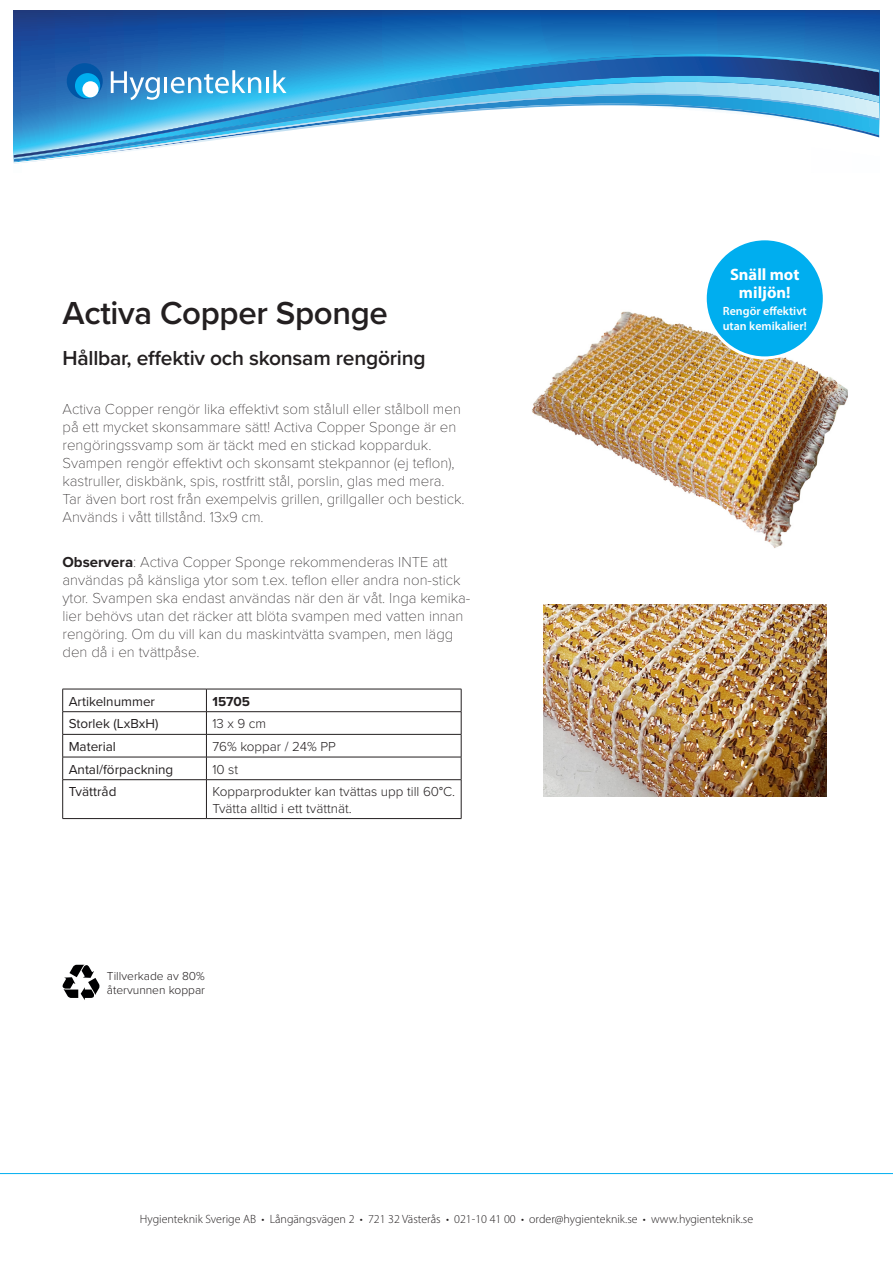
<style>
.page{position:relative;width:893px;height:1263px;background:#fff}
.page>*{position:absolute;margin:0;border:0;box-sizing:border-box;transform-origin:0 0}
.t1{font:600 33px "Proxima Nova";letter-spacing:-.01em;color:#231f20}
.t2{font:600 21px "Proxima Nova";letter-spacing:-.01em;color:#231f20}
.t3{font:700 16.5px/18px "Myriad Pro";color:#fff;text-align:center}
.t4{font:100 15px/18px "Proxima Nova T";color:#231f20}
.t5{font:300 13.5px/16.2px "Proxima Nova";color:#231f20}
.t6{font:13.5px "Proxima Nova";color:#231f20}
.t7{font:700 13.5px "Proxima Nova";color:#231f20}
.t8{font:300 12px "Myriad Pro";color:#231f20}
.t9{font:300 12px/14.4px "Proxima Nova";color:#231f20}
.t10{font:600 12px "Myriad Pro";color:#fff}
.s1{font-family:"Proxima Nova";font-weight:700}
.s2{font-weight:400}
</style>
<div class="page">
<svg style="left:14px;top:11px;width:865px;height:25px;background:#1255a3"></svg>
<svg style="left:14px;top:36px;width:865px;height:123px;background:#2a7bbf"></svg>
<svg style="left:14px;top:54px;width:865px;height:104px"></svg>
<div style="left:67px;top:63px;width:36px;height:36px;background:#0155a5;border-radius:50%"></div>
<div style="left:75px;top:73px;width:25px;height:25px;background:#00aeef;border-radius:50%"></div>
<svg style="left:111px;top:71px;width:49px;height:29px"></svg>
<hr style="left:164px;top:77px;width:3px;height:16px;background:#fff">
<svg style="left:171px;top:70px;width:90px;height:23px"></svg>
<hr style="left:266px;top:77px;width:3px;height:16px;background:#fff">
<svg style="left:273px;top:70px;width:13px;height:23px"></svg>
<div style="left:82px;top:81px;width:17px;height:16px;background:#fff;border-radius:50%"></div>
<hr style="left:0;top:1173px;width:893px;height:1px;background:#00aeef">
<img style="left:532px;top:311px;width:316px;height:237px">
<img style="left:544px;top:604px;width:282px;height:192px">
<hr style="left:63px;top:689px;width:143px;height:1px;background:#231f20">
<hr style="left:206px;top:689px;width:255px;height:1px;background:#231f20">
<hr style="left:63px;top:711px;width:143px;height:1px;background:#231f20">
<hr style="left:206px;top:711px;width:255px;height:1px;background:#231f20">
<hr style="left:63px;top:734px;width:143px;height:1px;background:#231f20">
<hr style="left:206px;top:734px;width:255px;height:1px;background:#231f20">
<hr style="left:63px;top:757px;width:143px;height:1px;background:#231f20">
<svg style="left:62px;top:689px;width:1px;height:90px"></svg>
<hr style="left:206px;top:757px;width:255px;height:1px;background:#231f20">
<svg style="left:206px;top:689px;width:1px;height:90px"></svg>
<svg style="left:461px;top:689px;width:1px;height:90px"></svg>
<hr style="left:63px;top:779px;width:143px;height:1px;background:#231f20">
<hr style="left:62px;top:780px;width:1px;height:38px;background:#231f20">
<hr style="left:206px;top:779px;width:255px;height:1px;background:#231f20">
<hr style="left:206px;top:780px;width:1px;height:38px;background:#231f20">
<hr style="left:461px;top:780px;width:1px;height:38px;background:#231f20">
<hr style="left:63px;top:818px;width:143px;height:1px;background:#231f20">
<hr style="left:206px;top:818px;width:255px;height:1px;background:#231f20">
<div style="left:705px;top:239px;width:119px;height:119px;background:#00aeef;border-radius:50%"></div>
<div style="left:704px;top:237px;width:122px;height:122px;border:3px solid #fff;border-radius:50%"></div>
<svg style="left:63px;top:965px;width:37px;height:35px"></svg>
<p class="t1" style="left:63px;top:289px;width:327px">Activa Copper Sponge</p>
<p class="t2" style="left:63px;top:343px;width:365px">Hållbar, effektiv och skonsam rengöring</p>
<p class="t4" style="left:63px;top:399px;width:404px">Activa Copper rengör lika effektivt som stålull eller stålboll men på ett mycket skonsammare sätt! Activa Copper Sponge är en rengöringssvamp som är täckt med en stickad kopparduk.<br>Svampen rengör effektivt och skonsamt stekpannor (ej teflon), kastruller, diskbänk, spis, rostfritt stål, porslin, glas med mera.<br>Tar även bort rost från exempelvis grillen, grillgaller och bestick.<br>Används i vått tillstånd. 13x9 cm.</p>
<p class="t4" style="left:63px;top:552px;width:409px"><span class="s1">Observera</span>: Activa Copper Sponge rekommenderas INTE att användas på känsliga ytor som t.ex. teflon eller andra non-stick ytor. Svampen ska endast användas när den är våt. Inga kemika&shy;lier behövs utan det räcker att blöta svampen med vatten innan rengöring. Om du vill kan du maskintvätta svampen, men lägg den då i en tvättpåse.</p>
<p class="t6" style="left:69px;top:691px;width:88px">Artikelnummer</p>
<p class="t7" style="left:212px;top:691px;width:39px">15705</p>
<p class="t6" style="left:69px;top:714px;width:91px">Storlek (LxBxH)</p>
<p class="t5" style="left:212px;top:715px;width:55px">13 x 9 cm</p>
<p class="t6" style="left:69px;top:736px;width:49px">Material</p>
<p class="t5" style="left:212px;top:738px;width:125px">76% koppar / 24% PP</p>
<p class="t6" style="left:69px;top:759px;width:106px">Antal/förpackning</p>
<p class="t5" style="left:212px;top:760px;width:27px">10 st</p>
<p class="t6" style="left:69px;top:782px;width:49px">Tvättråd</p>
<p class="t5" style="left:212px;top:783px;width:244px">Kopparprodukter kan tvättas upp till 60<span class="s2">°</span>C.<br>Tvätta alltid i ett tvättnät.</p>
<p class="t9" style="left:107px;top:968px;width:100px">Tillverkade av 80% återvunnen koppar</p>
<p class="t3" style="left:730px;top:264px;width:71px">Snäll mot miljön!</p>
<p class="t10" style="left:723px;top:303px;width:85px">Rengör effektivt</p>
<p class="t10" style="left:723px;top:318px;width:85px">utan kemikalier!</p>
<p class="t8" style="left:140px;top:1211px;width:615px">Hygienteknik Sverige AB • Långängsvägen 2 • 721 32 Västerås • 021-10 41 00 • order@hygienteknik.se • www.hygienteknik.se</p>
</div>
